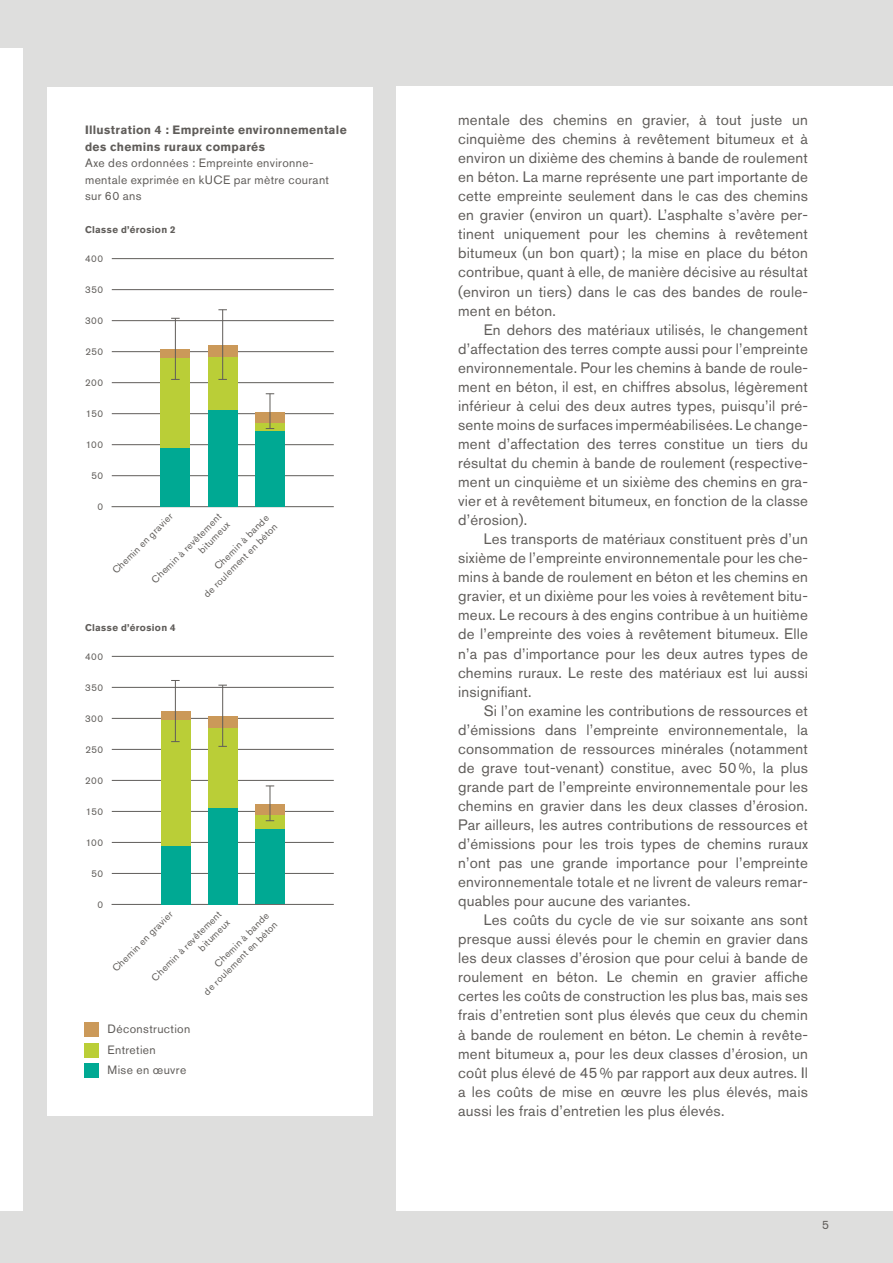
<style>
.page{position:relative;width:893px;height:1263px;background:#dededd}
.page>*{position:absolute;margin:0;border:0;box-sizing:border-box;transform-origin:0 0}
.t1{font:15px/19px "Akzidenz Grotesk BE";letter-spacing:.015em;color:#605d5a;text-align:justify}
.t2{font:12px/16.5px "Akzidenz Grotesk BE";letter-spacing:.03em;color:#605d5a}
.t3{font:700 12px/16.5px "Akzidenz Grotesk BE";letter-spacing:.025em;color:#605d5a}
.t4{font:9.75px/12px "Akzidenz Grotesk BE";letter-spacing:.04em;color:#605d5a;text-align:right}
.t5{font:700 9.75px "Akzidenz Grotesk BE";letter-spacing:.035em;color:#605d5a}
</style>
<div class="page">
<div style="left:0;top:49px;width:23px;height:1162px;background:#fff"></div>
<div style="left:396px;top:87px;width:497px;height:1124px;background:#fff"></div>
<div style="left:47px;top:87px;width:326px;height:1029px;background:#fff"></div>
<div style="left:84px;top:1022px;width:15px;height:15px;background:#cb9959"></div>
<div style="left:84px;top:1043px;width:15px;height:14px;background:#bace37"></div>
<div style="left:84px;top:1063px;width:15px;height:15px;background:#00a993"></div>
<hr style="left:112px;top:506px;width:222px;height:1px;background:#605d5a">
<hr style="left:112px;top:475px;width:222px;height:1px;background:#605d5a">
<hr style="left:112px;top:444px;width:222px;height:1px;background:#605d5a">
<hr style="left:112px;top:413px;width:222px;height:1px;background:#605d5a">
<hr style="left:112px;top:382px;width:222px;height:1px;background:#605d5a">
<hr style="left:112px;top:351px;width:222px;height:1px;background:#605d5a">
<hr style="left:112px;top:320px;width:222px;height:1px;background:#605d5a">
<hr style="left:112px;top:289px;width:222px;height:1px;background:#605d5a">
<hr style="left:112px;top:258px;width:222px;height:1px;background:#605d5a">
<div style="left:160px;top:349px;width:30px;height:9px;background:#cb9959"></div>
<div style="left:160px;top:358px;width:30px;height:90px;background:#bace37"></div>
<div style="left:160px;top:448px;width:30px;height:59px;background:#00a993"></div>
<div style="left:208px;top:346px;width:30px;height:11px;background:#cb9959"></div>
<div style="left:208px;top:357px;width:30px;height:53px;background:#bace37"></div>
<div style="left:208px;top:410px;width:30px;height:97px;background:#00a993"></div>
<div style="left:255px;top:412px;width:30px;height:11px;background:#cb9959"></div>
<div style="left:255px;top:423px;width:30px;height:8px;background:#bace37"></div>
<div style="left:255px;top:431px;width:30px;height:76px;background:#00a993"></div>
<hr style="left:175px;top:318px;width:1px;height:61px;background:#605d5a">
<hr style="left:222px;top:310px;width:1px;height:69px;background:#605d5a">
<hr style="left:270px;top:394px;width:1px;height:35px;background:#605d5a">
<hr style="left:112px;top:904px;width:222px;height:1px;background:#605d5a">
<hr style="left:112px;top:873px;width:222px;height:1px;background:#605d5a">
<hr style="left:112px;top:842px;width:222px;height:1px;background:#605d5a">
<hr style="left:112px;top:811px;width:222px;height:1px;background:#605d5a">
<hr style="left:112px;top:780px;width:222px;height:1px;background:#605d5a">
<hr style="left:112px;top:749px;width:222px;height:1px;background:#605d5a">
<hr style="left:112px;top:718px;width:222px;height:1px;background:#605d5a">
<hr style="left:112px;top:687px;width:222px;height:1px;background:#605d5a">
<hr style="left:112px;top:656px;width:222px;height:1px;background:#605d5a">
<div style="left:161px;top:711px;width:29px;height:9px;background:#cb9959"></div>
<div style="left:161px;top:720px;width:29px;height:126px;background:#bace37"></div>
<div style="left:161px;top:846px;width:29px;height:58px;background:#00a993"></div>
<div style="left:208px;top:716px;width:30px;height:12px;background:#cb9959"></div>
<div style="left:208px;top:728px;width:30px;height:80px;background:#bace37"></div>
<div style="left:208px;top:808px;width:30px;height:96px;background:#00a993"></div>
<div style="left:255px;top:804px;width:30px;height:11px;background:#cb9959"></div>
<div style="left:255px;top:815px;width:30px;height:14px;background:#bace37"></div>
<div style="left:255px;top:829px;width:30px;height:75px;background:#00a993"></div>
<hr style="left:175px;top:680px;width:1px;height:62px;background:#605d5a">
<hr style="left:222px;top:685px;width:1px;height:61px;background:#605d5a">
<hr style="left:270px;top:786px;width:1px;height:35px;background:#605d5a">
<p class="t3" style="left:85px;top:122px;width:263px">Illustration 4 : Empreinte environnementale des chemins ruraux comparés</p>
<p class="t2" style="left:85px;top:155px;width:246px">Axe des ordonnées : Empreinte environne&shy;mentale exprimée en kUCE par mètre courant sur 60 ans</p>
<p class="t5" style="left:85px;top:224px;width:92px">Classe d’érosion 2</p>
<p class="t4" style="left:85px;top:253px;width:19px">400</p>
<p class="t4" style="left:85px;top:284px;width:19px">350</p>
<p class="t4" style="left:85px;top:315px;width:20px">300</p>
<p class="t4" style="left:85px;top:346px;width:19px">250</p>
<p class="t4" style="left:85px;top:377px;width:19px">200</p>
<p class="t4" style="left:86px;top:408px;width:19px">150</p>
<p class="t4" style="left:86px;top:438px;width:19px">100</p>
<p class="t4" style="left:91px;top:469px;width:13px">50</p>
<p class="t4" style="left:97px;top:500px;width:7px">0</p>
<p class="t4" style="left:149px;top:577px;width:96px;rotate:-45deg">Chemin à revêtement bitumeux</p>
<p class="t4" style="left:110px;top:568px;width:82px;rotate:-45deg">Chemin en gravier</p>
<p class="t4" style="left:192px;top:583px;width:101px;rotate:-45deg">Chemin à bande<br>de roulement en béton</p>
<p class="t5" style="left:85px;top:622px;width:92px">Classe d’érosion 4</p>
<p class="t4" style="left:85px;top:650px;width:19px">400</p>
<p class="t4" style="left:85px;top:681px;width:19px">350</p>
<p class="t4" style="left:85px;top:712px;width:20px">300</p>
<p class="t4" style="left:85px;top:743px;width:19px">250</p>
<p class="t4" style="left:85px;top:774px;width:19px">200</p>
<p class="t4" style="left:86px;top:805px;width:19px">150</p>
<p class="t4" style="left:86px;top:836px;width:19px">100</p>
<p class="t4" style="left:91px;top:867px;width:13px">50</p>
<p class="t4" style="left:97px;top:898px;width:7px">0</p>
<p class="t4" style="left:149px;top:975px;width:96px;rotate:-45deg">Chemin à revêtement bitumeux</p>
<p class="t4" style="left:110px;top:965px;width:82px;rotate:-45deg">Chemin en gravier</p>
<p class="t4" style="left:192px;top:980px;width:101px;rotate:-45deg">Chemin à bande<br>de roulement en béton</p>
<p class="t2" style="left:107px;top:1019px;width:84px;line-height:20.2px">Déconstruction<br>Entretien<br>Mise en œuvre</p>
<p class="t1" style="left:458px;top:110px;width:351px">mentale des chemins en gravier, à tout juste un cinquième des chemins à revêtement bitumeux et à environ un dixième des chemins à bande de roulement en béton. La marne représente une part importante de cette empreinte seulement dans le cas des chemins en gravier (environ un quart). L’asphalte s’avère per&shy;tinent uniquement pour les chemins à revêtement bitumeux (un bon quart); la mise en place du béton contribue, quant à elle, de manière décisive au résultat (environ un tiers) dans le cas des bandes de roule&shy;ment en béton.</p>
<p class="t1" style="left:458px;top:320px;width:351px;text-indent:26px">En dehors des matériaux utilisés, le changement d’affectation des terres compte aussi pour l’empreinte environnementale. Pour les chemins à bande de roule&shy;ment en béton, il est, en chiffres absolus, légèrement inférieur à celui des deux autres types, puisqu’il pré&shy;sente moins de surfaces imperméabilisées. Le change&shy;ment d’affectation des terres constitue un tiers du résultat du chemin à bande de roulement (respective&shy;ment un cinquième et un sixième des chemins en gra&shy;vier et à revêtement bitumeux, en fonction de la classe d’érosion).</p>
<p class="t1" style="left:458px;top:529px;width:351px;text-indent:26px">Les transports de matériaux constituent près d’un sixième de l’empreinte environnementale pour les che&shy;mins à bande de roulement en béton et les chemins en gravier, et un dixième pour les voies à revêtement bitu&shy;meux. Le recours à des engins contribue à un huitième de l’empreinte des voies à revêtement bitumeux. Elle n’a pas d’importance pour les deux autres types de chemins ruraux. Le reste des matériaux est lui aussi insignifiant.</p>
<p class="t1" style="left:458px;top:701px;width:351px;text-indent:26px">Si l’on examine les contributions de ressources et d’émissions dans l’empreinte environnementale, la consommation de ressources minérales (notamment de grave tout-venant) constitue, avec 50 %, la plus grande part de l’empreinte environnementale pour les chemins en gravier dans les deux classes d’érosion.<br>Par ailleurs, les autres contributions de ressources et d’émissions pour les trois types de chemins ruraux n’ont pas une grande importance pour l’empreinte environnementale totale et ne livrent de valeurs remar&shy;quables pour aucune des variantes.</p>
<p class="t1" style="left:458px;top:910px;width:351px;text-indent:26px">Les coûts du cycle de vie sur soixante ans sont presque aussi élevés pour le chemin en gravier dans les deux classes d’érosion que pour celui à bande de roulement en béton. Le chemin en gravier affiche certes les coûts de construction les plus bas, mais ses frais d’entretien sont plus élevés que ceux du chemin à bande de roulement en béton. Le chemin à revête&shy;ment bitumeux a, pour les deux classes d’érosion, un coût plus élevé de 45 % par rapport aux deux autres. Il a les coûts de mise en œuvre les plus élevés, mais aussi les frais d’entretien les plus élevés.</p>
<p class="t2" style="left:822px;top:1217px;width:8px">5</p>
</div>
